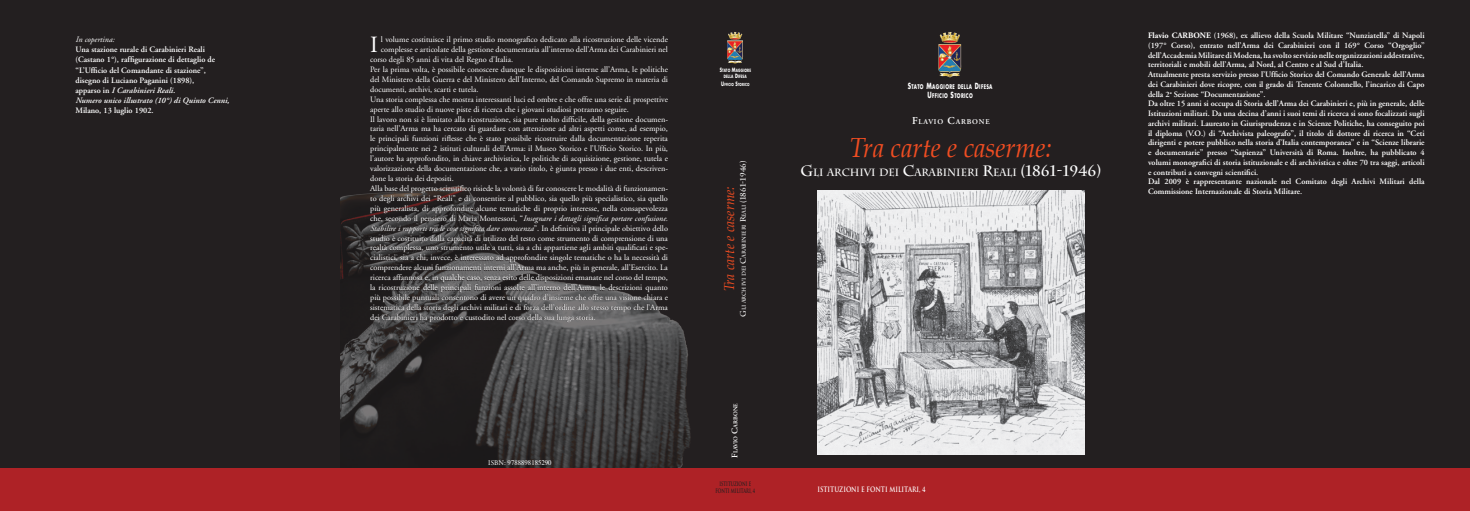
<style>
.page{position:relative;width:1470px;height:511px;background:#fff}
.page>*{position:absolute;margin:0;border:0;box-sizing:border-box;transform-origin:0 0}
.t1{font:italic 27px "Palatino";color:#f04d22;scale:.95 1}
.t2{font:23.17px "Adobe Garamond";color:#fff}
.t3{font:italic 14.02px "Palatino";color:#f04d22;scale:.95 1}
.t4{font:700 10.5px "Charlemagne Std";color:#fff;scale:.95 1}
.t5{font:8.25px "Adobe Garamond";color:#fff}
.t6{font:600 8.25px/9.8px "Adobe Garamond";color:#fff}
.t7{font:italic 8.25px "Adobe Garamond";color:#fff}
.t8{font:600 7.35px "Adobe Garamond";letter-spacing:.115em;color:#fff}
.t9{font:700 7.27px "Trajan Pro";color:#fff;scale:.8 1}
.t10{font:7.12px "Times";color:#fff;scale:.95 1}
.t11{font:700 6.3px/9.4px "Futura";letter-spacing:.085em;color:#fff;text-align:center;scale:.67 1}
.t12{font:600 6.07px "Adobe Garamond";color:#fff}
.t13{font:700 6px/7.5px "Trajan Pro";color:#231f20;text-align:center;scale:.65 1}
.t14{font:700 5.47px "Charlemagne Std";color:#fff;scale:.95 1}
.t15{font:700 4.43px/6.1px "Futura";letter-spacing:.045em;color:#fff;text-align:center;scale:.67 1}
.t16{font:700 4.12px "Futura";letter-spacing:.045em;color:#fff;scale:.67 1}
.s1{font-style:italic}
.s2{font-style:normal}
.s3{font-family:"Adobe Garamond"}
.s4{font-size:5.78px}
.s5{font-size:5.85px}
.s6{font-size:7.8px}
.s7{font-size:8.62px}
.s8{font-size:8.25px}
.s9{font-size:10.5px}
.s10{font-size:15px}
.s11{font-weight:700}
</style>
<div class="page">
<div style="left:0;top:0;width:1469px;height:510px;background:#231f20"></div>
<img style="left:340px;top:186px;width:351px;height:282px">
<div style="left:0;top:468px;width:1469px;height:42px;background:#ae2226"></div>
<img style="left:938px;top:32px;width:23px;height:46px">
<img style="left:727px;top:32px;width:16px;height:32px">
<img style="left:817px;top:190px;width:267px;height:263px">
<p class="t7" style="left:75px;top:35px;width:40px">In copertina:</p>
<p class="t6" style="left:75px;top:45px;width:155px;line-height:10.1px">Una stazione rurale di Carabinieri Reali (Castano 1°), raffigurazione di dettaglio de “L’Ufficio del Comandante di stazione”, disegno di Luciano Paganini (1898),<br>apparso in <span class="s1">I Carabinieri Reali.<br>Numero unico illustrato (10°) di Quinto Cenni,</span></p>
<p class="t6" style="left:75px;top:106px;width:80px">Milano, 13 luglio 1902.</p>
<h2 class="t2" style="left:370px;top:32px;width:9px">I</h2>
<p class="t5" style="left:381px;top:35px;width:288px">l volume costituisce il primo studio monografico dedicato alla ricostruzione delle vicende</p>
<p class="t5" style="left:381px;top:45px;width:288px">complesse e articolate della gestione documentaria all’interno dell’Arma dei Carabinieri nel</p>
<p class="t5" style="left:370px;top:55px;width:144px">corso degli 85 anni di vita del Regno d’Italia.</p>
<p class="t5" style="left:370px;top:65px;width:299px">Per la prima volta, è possibile conoscere dunque le disposizioni interne all’Arma, le politiche</p>
<p class="t5" style="left:370px;top:75px;width:299px">del Ministero della Guerra e del Ministero dell’Interno, del Comando Supremo in materia di</p>
<p class="t5" style="left:370px;top:85px;width:110px">documenti, archivi, scarti e tutela.</p>
<p class="t5" style="left:370px;top:95px;width:299px">Una storia complessa che mostra interessanti luci ed ombre e che offre una serie di prospettive</p>
<p class="t5" style="left:370px;top:104px;width:260px">aperte allo studio di nuove piste di ricerca che i giovani studiosi potranno seguire.</p>
<p class="t5" style="left:370px;top:114px;width:299px">Il lavoro non si è limitato alla ricostruzione, sia pure molto difficile, della gestione documen-</p>
<p class="t5" style="left:370px;top:124px;width:299px">taria nell’Arma ma ha cercato di guardare con attenzione ad altri aspetti come, ad esempio,</p>
<p class="t5" style="left:370px;top:134px;width:299px">le principali funzioni riflesse che è stato possibile ricostruire dalla documentazione reperita</p>
<p class="t5" style="left:370px;top:144px;width:299px">principalmente nei 2 istituti culturali dell’Arma: il Museo Storico e l’Ufficio Storico. In più,</p>
<p class="t5" style="left:370px;top:154px;width:299px">l’autore ha approfondito, in chiave archivistica, le politiche di acquisizione, gestione, tutela e</p>
<p class="t5" style="left:370px;top:164px;width:299px">valorizzazione della documentazione che, a vario titolo, è giunta presso i due enti, descriven-</p>
<p class="t5" style="left:370px;top:174px;width:85px">done la storia dei depositi.</p>
<p class="t5" style="left:370px;top:184px;width:299px">Alla base del progetto scientifico risiede la volontà di far conoscere le modalità di funzionamen-</p>
<p class="t5" style="left:370px;top:194px;width:299px">to degli archivi dei “Reali” e di consentire al pubblico, sia quello più specialistico, sia quello</p>
<p class="t5" style="left:370px;top:203px;width:299px">più generalista, di approfondire alcune tematiche di proprio interesse, nella consapevolezza</p>
<p class="t7" style="left:370px;top:213px;width:299px"><span class="s2">che, secondo il pensiero di Maria Montessori, “</span>Insegnare i dettagli significa portare confusione.</p>
<p class="t7" style="left:370px;top:223px;width:299px">Stabilire i rapporti tra le cose significa dare conoscenza<span class="s2">”. In definitiva il principale obiettivo dello</span></p>
<p class="t5" style="left:370px;top:233px;width:299px">studio è costituito dalla capacità di utilizzo del testo come strumento di comprensione di una</p>
<p class="t5" style="left:370px;top:243px;width:299px">realtà complessa, uno strumento utile a tutti, sia a chi appartiene agli ambiti qualificati e spe-</p>
<p class="t5" style="left:370px;top:253px;width:299px">cialistici, sia a chi, invece, è interessato ad approfondire singole tematiche o ha la necessità di</p>
<p class="t5" style="left:370px;top:263px;width:299px">comprendere alcuni funzionamenti interni all’Arma ma anche, più in generale, all’Esercito. La</p>
<p class="t5" style="left:370px;top:273px;width:299px">ricerca affannosa e, in qualche caso, senza esito delle disposizioni emanate nel corso del tempo,</p>
<p class="t5" style="left:370px;top:283px;width:299px">la ricostruzione delle principali funzioni assolte all’interno dell’Arma, le descrizioni quanto</p>
<p class="t5" style="left:370px;top:293px;width:299px">più possibile puntuali consentono di avere un quadro d’insieme che offre una visione chiara e</p>
<p class="t5" style="left:370px;top:302px;width:299px">sistematica della storia degli archivi militari e di forza dell’ordine allo stesso tempo che l’Arma</p>
<p class="t5" style="left:370px;top:312px;width:227px">dei Carabinieri ha prodotto e custodito nel corso della sua lunga storia.</p>
<p class="t10" style="left:488px;top:455px;width:68px"><span class="s3">ISBN:</span> 9788898185290</p>
<p class="t15" style="left:719px;top:67px;width:48px"><span class="s4">S</span>TATO <span class="s4">M</span>AGGIORE<br>DELLA <span class="s4">D</span>IFESA</p>
<p class="t16" style="left:721px;top:81px;width:44px"><span class="s5">U</span>FFICIO <span class="s5">S</span>TORICO</p>
<p class="t14" style="left:740px;top:317px;width:166px;rotate:-90deg"><span class="s6">G</span>LI ARCHIVI DEI <span class="s6">C</span>ARABINIERI <span class="s6">R</span>EALI <span class="s6">(1861-1946)</span></p>
<h3 class="t3" style="left:717px;top:291px;width:112px;rotate:-90deg">Tra carte e caserme:</h3>
<p class="t12" style="left:732px;top:457px;width:56px;rotate:-90deg"><span class="s7">F</span>LAVIO <span class="s7">C</span>ARBONE</p>
<p class="t13" style="left:715px;top:479px;width:63px">ISTITUZIONI E<br>FONTI MILITARI, 4</p>
<p class="t11" style="left:907px;top:82px;width:128px"><span class="s8">S</span>TATO <span class="s8">M</span>AGGIORE DELLA <span class="s8">D</span>IFESA<br><span class="s8">U</span>FFICIO <span class="s8">S</span>TORICO</p>
<p class="t8" style="left:911px;top:117px;width:79px"><span class="s9">F</span>LAVIO <span class="s9">C</span>ARBONE</p>
<h1 class="t1" style="left:849px;top:125px;width:214px">Tra carte e caserme:</h1>
<p class="t4" style="left:800px;top:166px;width:318px"><span class="s10">G</span>LI ARCHIVI DEI <span class="s10">C</span>ARABINIERI <span class="s10">R</span>EALI <span class="s10">(1861-1946)</span></p>
<p class="t9" style="left:817px;top:484px;width:137px">ISTITUZIONI E FONTI MILITARI, 4</p>
<p class="t6" style="left:1147px;top:31px;width:278px"><span class="s11">FLAVIO CARBONE</span> (1968), ex allievo della Scuola Militare “Nunziatella” di Napoli (197° Corso), entrato nell’Arma dei Carabinieri con il 169° Corso “Orgoglio” dell’Accademia Militare di Modena, ha svolto servizio nelle organizzazioni addestrative, territoriali e mobili dell’Arma, al Nord, al Centro e al Sud d’Italia.<br>Attualmente presta servizio presso l’Ufficio Storico del Comando Generale dell’Arma dei Carabinieri dove ricopre, con il grado di Tenente Colonnello, l’incarico di Capo della 2<sup>a</sup> Sezione “Documentazione”.<br>Da oltre 15 anni si occupa di Storia dell’Arma dei Carabinieri e, più in generale, delle Istituzioni militari. Da una decina d’anni i suoi temi di ricerca si sono focalizzati sugli archivi militari. Laureato in Giurisprudenza e in Scienze Politiche, ha conseguito poi il diploma (V.O.) di “Archivista paleografo”, il titolo di dottore di ricerca in “Ceti dirigenti e potere pubblico nella storia d’Italia contemporanea” e in “Scienze librarie e documentarie” presso “Sapienza” Università di Roma. Inoltre, ha pubblicato 4 volumi monografici di storia istituzionale e di archivistica e oltre 70 tra saggi, articoli e contributi a convegni scientifici.<br>Dal 2009 è rappresentante nazionale nel Comitato degli Archivi Militari della Commissione Internazionale di Storia Militare.</p>
</div>
